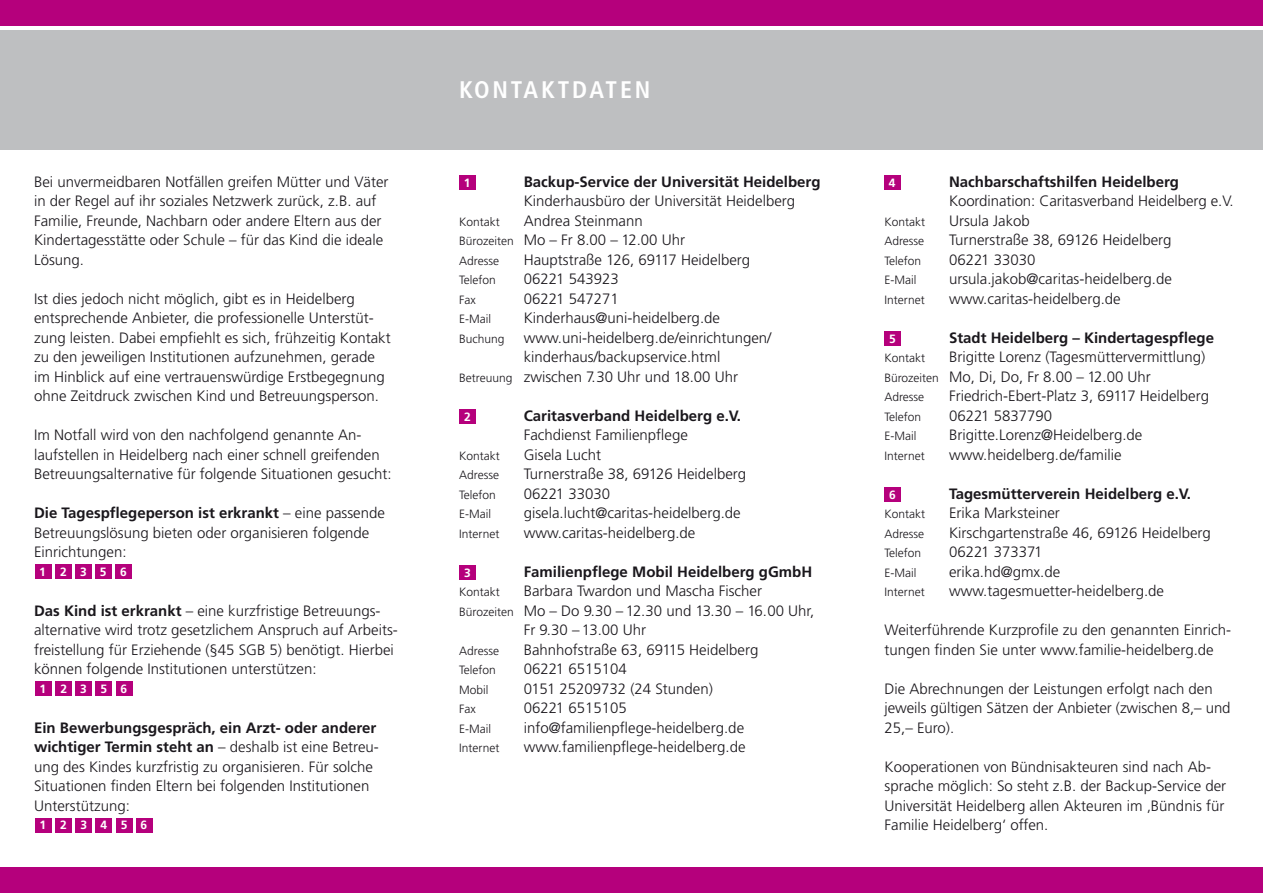
<style>
.page{position:relative;width:1263px;height:893px;background:#fff}
.page>*{position:absolute;margin:0;border:0;box-sizing:border-box;transform-origin:0 0}
.t1{font:700 condensed 24px "Frutiger";letter-spacing:.12em;color:#fff}
.t2{font:300 15px/19.5px "Frutiger";color:#1a171c}
.t3{font:700 15px "Frutiger";color:#1a171c}
.t4{font:300 12px "Frutiger";color:#1a171c}
.t5{font:700 12px "Frutiger";color:#fff}
.s1{font-weight:700}
.s2{font-size:12px}
</style>
<div class="page">
<div style="left:0;top:31px;width:1263px;height:119px;background:#bebfc1"></div>
<div style="left:0;top:0;width:1263px;height:26px;background:#b5007c"></div>
<div style="left:0;top:867px;width:1263px;height:26px;background:#b5007c"></div>
<div style="left:459px;top:175px;width:17px;height:15px;background:#b5007c"></div>
<div style="left:35px;top:681px;width:16px;height:15px;background:#b5007c"></div>
<div style="left:96px;top:681px;width:16px;height:15px;background:#b5007c"></div>
<div style="left:116px;top:681px;width:16px;height:15px;background:#b5007c"></div>
<div style="left:55px;top:681px;width:17px;height:15px;background:#b5007c"></div>
<div style="left:75px;top:681px;width:17px;height:15px;background:#b5007c"></div>
<div style="left:35px;top:818px;width:16px;height:15px;background:#b5007c"></div>
<div style="left:96px;top:818px;width:16px;height:15px;background:#b5007c"></div>
<div style="left:116px;top:818px;width:16px;height:15px;background:#b5007c"></div>
<div style="left:136px;top:818px;width:16px;height:15px;background:#b5007c"></div>
<div style="left:55px;top:818px;width:17px;height:15px;background:#b5007c"></div>
<div style="left:75px;top:818px;width:17px;height:15px;background:#b5007c"></div>
<div style="left:35px;top:564px;width:16px;height:15px;background:#b5007c"></div>
<div style="left:95px;top:564px;width:17px;height:15px;background:#b5007c"></div>
<div style="left:55px;top:564px;width:17px;height:15px;background:#b5007c"></div>
<div style="left:115px;top:564px;width:17px;height:15px;background:#b5007c"></div>
<div style="left:75px;top:564px;width:17px;height:15px;background:#b5007c"></div>
<div style="left:884px;top:175px;width:17px;height:15px;background:#b5007c"></div>
<div style="left:884px;top:331px;width:17px;height:15px;background:#b5007c"></div>
<div style="left:459px;top:409px;width:17px;height:15px;background:#b5007c"></div>
<div style="left:459px;top:565px;width:17px;height:15px;background:#b5007c"></div>
<div style="left:884px;top:487px;width:17px;height:15px;background:#b5007c"></div>
<p class="t2" style="left:34px;top:172px;width:356px">Bei unvermeidbaren Notfällen greifen Mütter und Väter in der Regel auf ihr soziales Netzwerk zurück, z.B. auf Familie, Freunde, Nachbarn oder andere Eltern aus der Kindertagesstätte oder Schule – für das Kind die ideale Lösung.</p>
<p class="t2" style="left:34px;top:289px;width:358px">Ist dies jedoch nicht möglich, gibt es in Heidelberg entsprechende Anbieter, die professionelle Unterstüt&shy;zung leisten. Dabei empfiehlt es sich, frühzeitig Kontakt zu den jeweiligen Institutionen aufzunehmen, gerade im Hinblick auf eine vertrauenswürdige Erstbegegnung ohne Zeitdruck zwischen Kind und Betreuungsperson.</p>
<p class="t2" style="left:34px;top:425px;width:359px">Im Notfall wird von den nachfolgend genannte An&shy;laufstellen in Heidelberg nach einer schnell greifenden<br>Betreuungsalternative für folgende Situationen gesucht:</p>
<p class="t2" style="left:34px;top:503px;width:352px"><span class="s1">Die Tagespflegeperson ist erkrankt</span> – eine passende<br>Betreuungslösung bieten oder organisieren folgende<br>Einrichtungen:</p>
<p class="t5" style="left:39px;top:565px;width:109px">1 2 3 5 6 7</p>
<p class="t2" style="left:34px;top:601px;width:365px"><span class="s1">Das Kind ist erkrankt</span> – eine kurzfristige Betreuungs&shy;alternative wird trotz gesetzlichem Anspruch auf Arbeits&shy;freistellung für Erziehende (§45 SGB 5) benötigt. Hierbei können folgende Institutionen unterstützen:</p>
<p class="t5" style="left:39px;top:682px;width:89px">1 2 3 5 6</p>
<p class="t2" style="left:34px;top:718px;width:346px"><span class="s1">Ein Bewerbungsgespräch, ein Arzt- oder anderer wichtiger Termin steht an</span> – deshalb ist eine Betreu&shy;ung des Kindes kurzfristig zu organisieren. Für solche Situationen finden Eltern bei folgenden Institutionen Unterstützung:</p>
<p class="t5" style="left:39px;top:818px;width:109px">1 2 3 4 5 6</p>
<h1 class="t1" style="left:459px;top:76px;width:193px">KONTAKTDATEN</h1>
<p class="t5" style="left:464px;top:175px;width:8px">1</p>
<p class="t3" style="left:524px;top:173px;width:298px">Backup-Service der Universität Heidelberg</p>
<p class="t2" style="left:524px;top:191px;width:273px">Kinderhausbüro der Universität Heidelberg</p>
<p class="t4" style="left:459px;top:215px;width:42px">Kontakt</p>
<p class="t2" style="left:459px;top:211px;width:227px;text-indent:65px">Andrea Steinmann<br><span class="s2">Bürozeiten</span> Mo – Fr 8.00 – 12.00 Uhr</p>
<p class="t4" style="left:459px;top:254px;width:41px">Adresse</p>
<p class="t2" style="left:524px;top:250px;width:228px">Hauptstraße 126, 69117 Heidelberg</p>
<p class="t4" style="left:459px;top:273px;width:38px">Telefon</p>
<p class="t2" style="left:524px;top:269px;width:97px">06221 543923</p>
<p class="t4" style="left:459px;top:293px;width:18px">Fax</p>
<p class="t2" style="left:524px;top:289px;width:97px">06221 547271</p>
<p class="t4" style="left:459px;top:312px;width:33px">E-Mail</p>
<p class="t2" style="left:524px;top:308px;width:198px">Kinderhaus@uni-heidelberg.de</p>
<p class="t4" style="left:459px;top:332px;width:47px">Buchung</p>
<p class="t2" style="left:524px;top:328px;width:249px">www.uni-heidelberg.de/einrichtungen/</p>
<p class="t2" style="left:524px;top:347px;width:198px">kinderhaus/backupservice.html</p>
<p class="t2" style="left:459px;top:367px;width:280px"><span class="s2">Betreuung</span> zwischen 7.30 Uhr und 18.00 Uhr</p>
<p class="t5" style="left:464px;top:409px;width:8px">2</p>
<p class="t3" style="left:524px;top:407px;width:219px">Caritasverband Heidelberg e.V.</p>
<p class="t2" style="left:524px;top:425px;width:166px">Fachdienst Familienpflege</p>
<p class="t4" style="left:459px;top:449px;width:42px">Kontakt</p>
<p class="t2" style="left:524px;top:445px;width:79px">Gisela Lucht</p>
<p class="t4" style="left:459px;top:468px;width:41px">Adresse</p>
<p class="t2" style="left:524px;top:464px;width:224px">Turnerstraße 38, 69126 Heidelberg</p>
<p class="t4" style="left:459px;top:488px;width:38px">Telefon</p>
<p class="t2" style="left:524px;top:484px;width:88px">06221 33030</p>
<p class="t4" style="left:459px;top:507px;width:33px">E-Mail</p>
<p class="t2" style="left:524px;top:503px;width:219px">gisela.lucht@caritas-heidelberg.de</p>
<p class="t4" style="left:459px;top:527px;width:42px">Internet</p>
<p class="t2" style="left:524px;top:523px;width:173px">www.caritas-heidelberg.de</p>
<p class="t5" style="left:464px;top:565px;width:8px">3</p>
<p class="t3" style="left:524px;top:563px;width:290px">Familienpflege Mobil Heidelberg gGmbH</p>
<p class="t4" style="left:459px;top:585px;width:42px">Kontakt</p>
<p class="t2" style="left:524px;top:581px;width:240px">Barbara Twardon und Mascha Fischer</p>
<p class="t2" style="left:459px;top:601px;width:357px"><span class="s2">Bürozeiten</span> Mo – Do 9.30 – 12.30 und 13.30 – 16.00 Uhr,</p>
<p class="t2" style="left:524px;top:620px;width:124px">Fr 9.30 – 13.00 Uhr</p>
<p class="t4" style="left:459px;top:644px;width:41px">Adresse</p>
<p class="t2" style="left:524px;top:640px;width:236px">Bahnhofstraße 63, 69115 Heidelberg</p>
<p class="t4" style="left:459px;top:663px;width:38px">Telefon</p>
<p class="t2" style="left:524px;top:659px;width:105px">06221 6515104</p>
<p class="t4" style="left:459px;top:683px;width:31px">Mobil</p>
<p class="t2" style="left:524px;top:679px;width:191px">0151 25209732 (24 Stunden)</p>
<p class="t4" style="left:459px;top:702px;width:18px">Fax</p>
<p class="t2" style="left:524px;top:698px;width:105px">06221 6515105</p>
<p class="t4" style="left:459px;top:722px;width:33px">E-Mail</p>
<p class="t2" style="left:524px;top:718px;width:222px">info@familienpflege-heidelberg.de</p>
<p class="t4" style="left:459px;top:741px;width:42px">Internet</p>
<p class="t2" style="left:524px;top:737px;width:223px">www.familienpflege-heidelberg.de</p>
<p class="t5" style="left:889px;top:175px;width:8px">4</p>
<p class="t3" style="left:949px;top:173px;width:232px">Nachbarschaftshilfen Heidelberg</p>
<p class="t2" style="left:949px;top:191px;width:286px">Koordination: Caritasverband Heidelberg e.V.</p>
<p class="t4" style="left:884px;top:215px;width:42px">Kontakt</p>
<p class="t2" style="left:949px;top:211px;width:82px">Ursula Jakob</p>
<p class="t4" style="left:884px;top:234px;width:41px">Adresse</p>
<p class="t2" style="left:949px;top:230px;width:224px">Turnerstraße 38, 69126 Heidelberg</p>
<p class="t4" style="left:884px;top:254px;width:38px">Telefon</p>
<p class="t2" style="left:949px;top:250px;width:88px">06221 33030</p>
<p class="t4" style="left:884px;top:273px;width:33px">E-Mail</p>
<p class="t2" style="left:949px;top:269px;width:224px">ursula.jakob@caritas-heidelberg.de</p>
<p class="t4" style="left:884px;top:293px;width:42px">Internet</p>
<p class="t2" style="left:949px;top:289px;width:173px">www.caritas-heidelberg.de</p>
<p class="t5" style="left:889px;top:331px;width:8px">5</p>
<p class="t3" style="left:949px;top:329px;width:267px">Stadt Heidelberg – Kindertagespflege</p>
<p class="t4" style="left:884px;top:351px;width:42px">Kontakt</p>
<p class="t2" style="left:884px;top:347px;width:322px;text-indent:65px">Brigitte Lorenz (Tagesmüttervermittlung)<br><span class="s2">Bürozeiten</span> Mo, Di, Do, Fr 8.00 – 12.00 Uhr</p>
<p class="t4" style="left:884px;top:390px;width:41px">Adresse</p>
<p class="t2" style="left:949px;top:386px;width:262px">Friedrich-Ebert-Platz 3, 69117 Heidelberg</p>
<p class="t4" style="left:884px;top:410px;width:38px">Telefon</p>
<p class="t2" style="left:949px;top:406px;width:105px">06221 5837790</p>
<p class="t4" style="left:884px;top:429px;width:33px">E-Mail</p>
<p class="t2" style="left:949px;top:425px;width:195px">Brigitte.Lorenz@Heidelberg.de</p>
<p class="t4" style="left:884px;top:449px;width:42px">Internet</p>
<p class="t2" style="left:949px;top:445px;width:174px">www.heidelberg.de/familie</p>
<p class="t5" style="left:889px;top:487px;width:8px">6</p>
<p class="t3" style="left:949px;top:485px;width:244px">Tagesmütterverein Heidelberg e.V.</p>
<p class="t4" style="left:884px;top:507px;width:42px">Kontakt</p>
<p class="t2" style="left:949px;top:503px;width:112px">Erika Marksteiner</p>
<p class="t4" style="left:884px;top:527px;width:41px">Adresse</p>
<p class="t2" style="left:949px;top:523px;width:263px">Kirschgartenstraße 46, 69126 Heidelberg</p>
<p class="t4" style="left:884px;top:546px;width:38px">Telefon</p>
<p class="t2" style="left:949px;top:542px;width:95px">06221 373371</p>
<p class="t4" style="left:884px;top:566px;width:33px">E-Mail</p>
<p class="t2" style="left:949px;top:562px;width:113px">erika.hd@gmx.de</p>
<p class="t4" style="left:884px;top:585px;width:42px">Internet</p>
<p class="t2" style="left:949px;top:581px;width:217px">www.tagesmuetter-heidelberg.de</p>
<p class="t2" style="left:884px;top:620px;width:348px">Weiterführende Kurzprofile zu den genannten Einrich&shy;tungen finden Sie unter www.familie-heidelberg.de</p>
<p class="t2" style="left:884px;top:679px;width:348px">Die Abrechnungen der Leistungen erfolgt nach den jeweils gültigen Sätzen der Anbieter (zwischen 8,– und<br>25,– Euro).</p>
<p class="t2" style="left:884px;top:757px;width:343px">Kooperationen von Bündnisakteuren sind nach Ab&shy;sprache möglich: So steht z.B. der Backup-Service der Universität Heidelberg allen Akteuren im ‚Bündnis für Familie Heidelberg‘ offen.</p>
</div>
